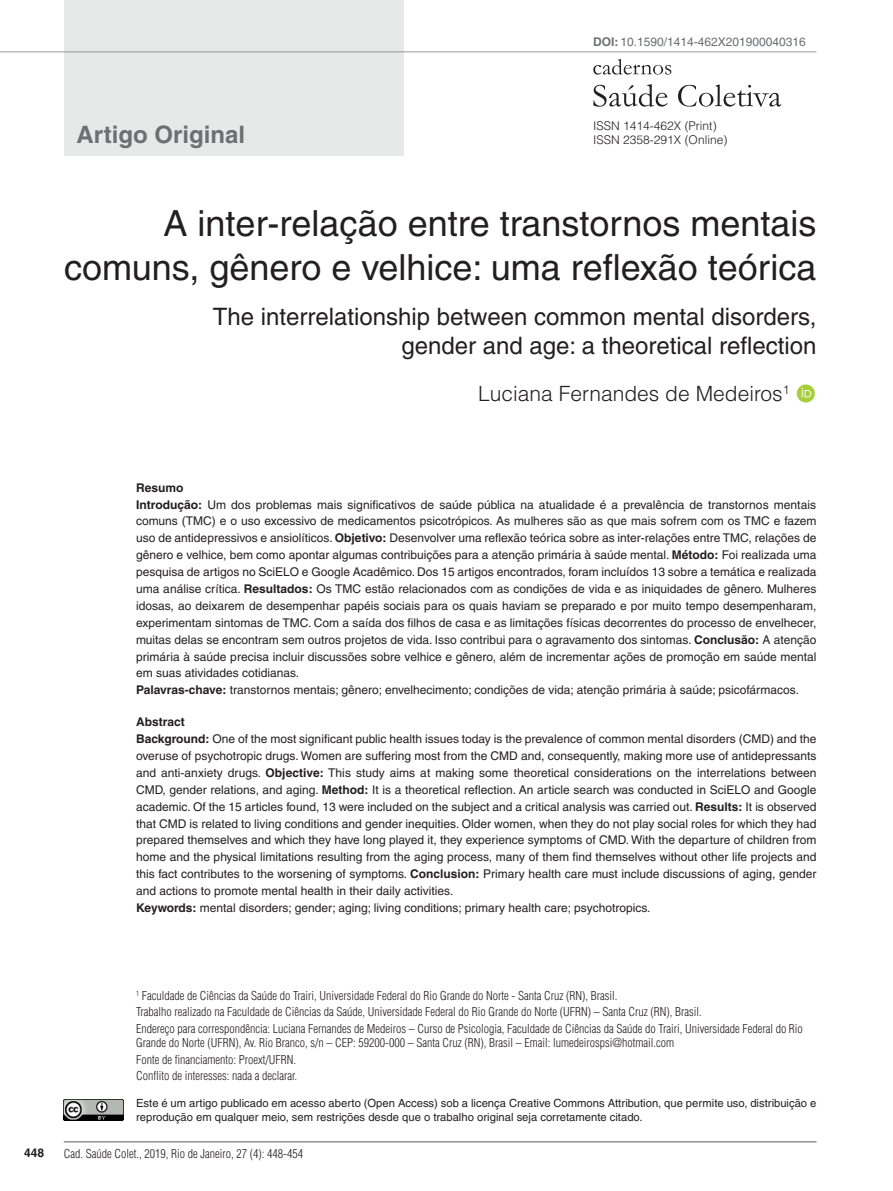
<style>
.page{position:relative;width:893px;height:1191px;background:#fff}
.page>*{position:absolute;margin:0;border:0;box-sizing:border-box;transform-origin:0 0}
.ArticleTitle{font:36px/43.2px "Helvetica";color:#231f20;text-align:right}
.ArticleTitle-Trans1{font:24px/28.8px "Helvetica";color:#231f20;text-align:right}
.t1{font:700 24px "Helvetica";color:#6d6f71}
.Authors{font:300 21px "Helvetica";color:#231f20}
.Abstract{font:12px/17px "Helvetica";color:#231f20;text-align:justify}
.Abstract-Trans1{font:12px/17px "Helvetica";color:#231f20;text-align:justify}
.Correspondence{font:300 condensed 12px/14.4px "Helvetica";color:#231f20}
.fnArticleOther{font:300 condensed 12px "Helvetica";color:#231f20}
.Keywords{font:12px "Helvetica";color:#231f20}
.Affiliations{font:300 condensed 12px "Helvetica";color:#231f20}
.Keywords-Trans1{font:12px "Helvetica";color:#231f20}
.t2{font:300 12px/14.4px "Helvetica";color:#231f20}
.fnConflict{font:300 condensed 12px "Helvetica";color:#231f20}
.t3{font:12px "Helvetica";color:#6d6f71}
.fnSupported-by{font:300 condensed 12px "Helvetica";color:#231f20}
.AbstractTitle-Trans1{font:700 12px "Helvetica";color:#231f20}
.AbstractTitle{font:700 12px "Helvetica";color:#231f20}
.t4{font:11.25px/13.5px "Helvetica";color:#231f20}
.s1{font-weight:700}
</style>
<div class="page">
<div style="left:64px;top:0;width:339px;height:156px;background:#e7e8e8"></div>
<hr style="left:0;top:51px;width:816px;height:1px;background:#6d6f71">
<hr style="left:64px;top:1141px;width:752px;height:1px;background:#6d6f71">
<svg style="left:593px;top:59px;width:78px;height:16px"></svg>
<svg style="left:593px;top:84px;width:188px;height:23px"></svg>
<img style="left:64px;top:1099px;width:59px;height:21px">
<h2 class="t1" style="left:77px;top:120px;width:170px">Artigo Original</h2>
<p class="t3" style="left:593px;top:34px;width:214px"><span class="s1">DOI:</span> 10.1590/1414-462X201900040316</p>
<p class="t2" style="left:593px;top:118px;width:136px">ISSN 1414-462X (Print)<br>ISSN 2358-291X (Online)</p>
<p class="ArticleTitle" style="left:64px;top:202px;width:754px">A inter-relação entre transtornos mentais comuns, gênero e velhice: uma reflexão teórica</p>
<p class="ArticleTitle-Trans1" style="left:213px;top:302px;width:605px">The interrelationship between common mental disorders, gender and age: a theoretical reflection</p>
<p class="Authors" style="left:478px;top:380px;width:313px">Luciana Fernandes de Medeiros<sup>1</sup></p>
<p class="AbstractTitle" style="left:136px;top:480px;width:49px">Resumo</p>
<p class="Abstract" style="left:136px;top:496px;width:682px"><span class="s1">Introdução:</span> Um dos problemas mais significativos de saúde pública na atualidade é a prevalência de transtornos mentais comuns (TMC) e o uso excessivo de medicamentos psicotrópicos. As mulheres são as que mais sofrem com os TMC e fazem uso de antidepressivos e ansiolíticos. <span class="s1">Objetivo:</span> Desenvolver uma reflexão teórica sobre as inter-relações entre TMC, relações de gênero e velhice, bem como apontar algumas contribuições para a atenção primária à saúde mental. <span class="s1">Método:</span> Foi realizada uma pesquisa de artigos no SciELO e Google Acadêmico. Dos 15 artigos encontrados, foram incluídos 13 sobre a temática e realizada uma análise crítica. <span class="s1">Resultados:</span> Os TMC estão relacionados com as condições de vida e as iniquidades de gênero. Mulheres idosas, ao deixarem de desempenhar papéis sociais para os quais haviam se preparado e por muito tempo desempenharam, experimentam sintomas de TMC. Com a saída dos filhos de casa e as limitações físicas decorrentes do processo de envelhecer, muitas delas se encontram sem outros projetos de vida. Isso contribui para o agravamento dos sintomas. <span class="s1">Conclusão:</span> A atenção primária à saúde precisa incluir discussões sobre velhice e gênero, além de incrementar ações de promoção em saúde mental em suas atividades cotidianas.</p>
<p class="Keywords" style="left:136px;top:683px;width:664px"><span class="s1">Palavras-chave:</span> transtornos mentais; gênero; envelhecimento; condições de vida; atenção primária à saúde; psicofármacos.</p>
<p class="AbstractTitle-Trans1" style="left:136px;top:714px;width:50px">Abstract</p>
<p class="Abstract-Trans1" style="left:136px;top:730px;width:682px"><span class="s1">Background:</span> One of the most significant public health issues today is the prevalence of common mental disorders (CMD) and the overuse of psychotropic drugs. Women are suffering most from the CMD and, consequently, making more use of antidepressants and anti-anxiety drugs. <span class="s1">Objective:</span> This study aims at making some theoretical considerations on the interrelations between CMD, gender relations, and aging. <span class="s1">Method:</span> It is a theoretical reflection. An article search was conducted in SciELO and Google academic. Of the 15 articles found, 13 were included on the subject and a critical analysis was carried out. <span class="s1">Results:</span> It is observed that CMD is related to living conditions and gender inequities. Older women, when they do not play social roles for which they had prepared themselves and which they have long played it, they experience symptoms of CMD. With the departure of children from home and the physical limitations resulting from the aging process, many of them find themselves without other life projects and this fact contributes to the worsening of symptoms. <span class="s1">Conclusion:</span> Primary health care must include discussions of aging, gender and actions to promote mental health in their daily activities.</p>
<p class="Keywords-Trans1" style="left:136px;top:900px;width:516px"><span class="s1">Keywords:</span> mental disorders; gender; aging; living conditions; primary health care; psychotropics.</p>
<p class="Affiliations" style="left:136px;top:988px;width:483px"><sup>1</sup> Faculdade de Ciências da Saúde do Trairi, Universidade Federal do Rio Grande do Norte - Santa Cruz (RN), Brasil.</p>
<p class="fnArticleOther" style="left:136px;top:1004px;width:567px">Trabalho realizado na Faculdade de Ciências da Saúde, Universidade Federal do Rio Grande do Norte (UFRN) – Santa Cruz (RN), Brasil.</p>
<p class="Correspondence" style="left:136px;top:1021px;width:668px">Endereço para correspondência: Luciana Fernandes de Medeiros – Curso de Psicologia, Faculdade de Ciências da Saúde do Trairi, Universidade Federal do Rio<br>Grande do Norte (UFRN), Av. Rio Branco, s/n – CEP: 59200-000 – Santa Cruz (RN), Brasil – Email: lumedeirospsi@hotmail.com</p>
<p class="fnSupported-by" style="left:136px;top:1052px;width:161px">Fonte de financiamento: Proext/UFRN.</p>
<p class="fnConflict" style="left:136px;top:1068px;width:163px">Conflito de interesses: nada a declarar.</p>
<p class="t4" style="left:136px;top:1096px;width:682px">Este é um artigo publicado em acesso aberto (Open Access) sob a licença Creative Commons Attribution, que permite uso, distribuição e reprodução em qualquer meio, sem restrições desde que o trabalho original seja corretamente citado.</p>
<p class="AbstractTitle-Trans1" style="left:24px;top:1145px;width:22px">448</p>
<p class="Correspondence" style="left:64px;top:1146px;width:241px">Cad. Saúde Colet., 2019, Rio de Janeiro, 27 (4): 448-454</p>
</div>
